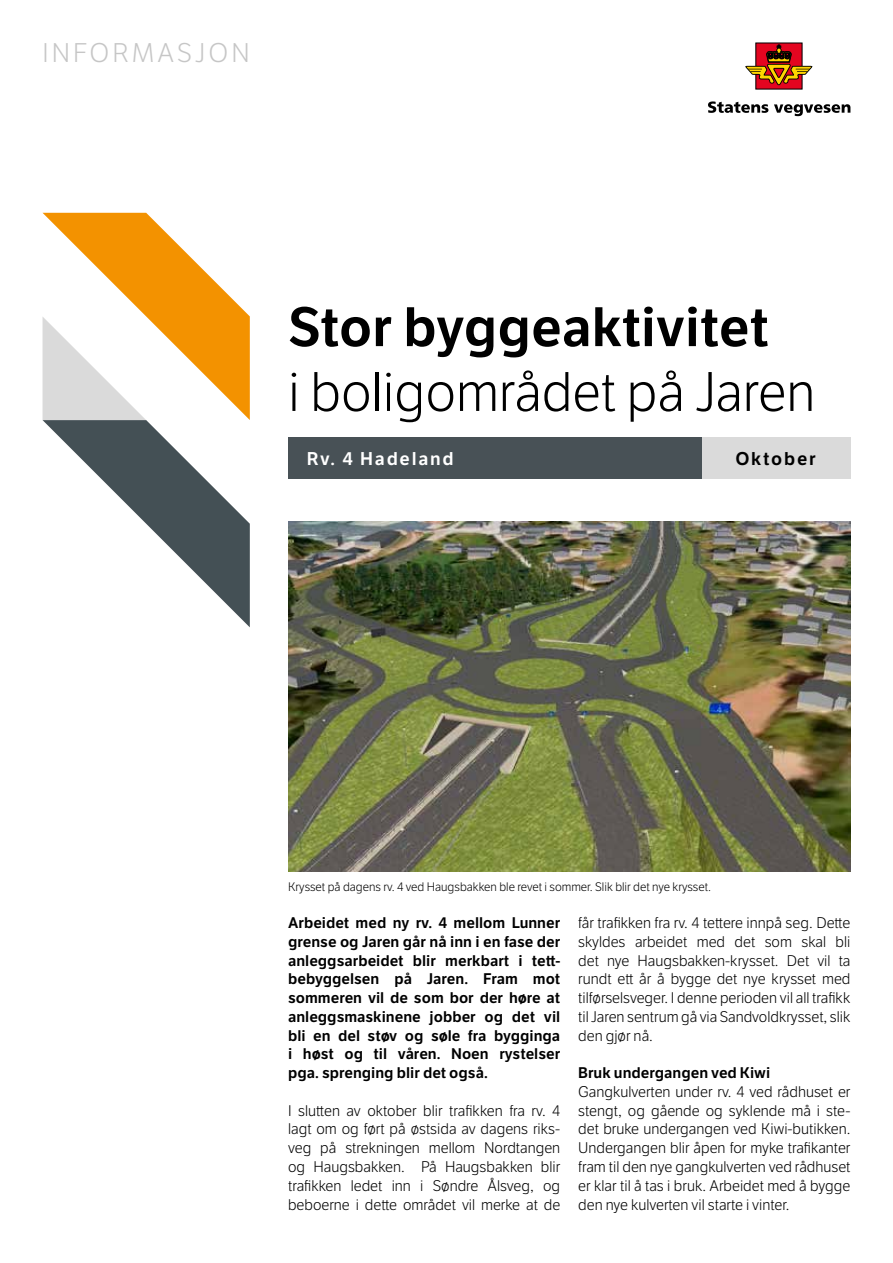
<style>
.page{position:relative;width:893px;height:1263px;background:#fff}
.page>*{position:absolute;margin:0;border:0;box-sizing:border-box;transform-origin:0 0}
.Heading{font:300 54px/64.8px "LFT Etica";color:#000}
.t1{font:300 26.25px "LFT Etica";letter-spacing:.12em;color:#c6c6c6}
.Paragraph_Style_3{font:600 18px "LFT Etica";letter-spacing:.1em;color:#fff}
.Paragraph_Style_3-2{font:600 18px "LFT Etica";letter-spacing:.1em;color:#000}
.Brødtekst{font:300 15px/18.8px "LFT Etica";color:#000;text-align:justify}
.Brødtekst-2{font:600 15px/18.8px "LFT Etica";color:#000;text-align:justify}
.Brødtekst_overskrift{font:600 15px "LFT Etica";color:#000}
.Bildetekst{font:300 12px "LFT Etica";color:#000}
.s1{font-weight:600}
</style>
<div class="page">
<svg style="left:708px;top:101px;width:60px;height:12px"></svg>
<svg style="left:774px;top:104px;width:76px;height:12px"></svg>
<div style="left:755px;top:43px;width:47px;height:47px;background:linear-gradient(to right,#e40520,#e40520)"></div>
<svg style="left:745px;top:44px;width:68px;height:42px"></svg>
<svg style="left:43px;top:213px;width:207px;height:414px"></svg>
<img style="left:288px;top:521px;width:562px;height:351px">
<div style="left:288px;top:438px;width:414px;height:41px;background:#485156"></div>
<div style="left:702px;top:438px;width:148px;height:41px;background:#dadada"></div>
<h2 class="t1" style="left:43px;top:38px;width:209px">INFORMASJON</h2>
<p class="Heading" style="left:288px;top:296px;width:529px"><span class="s1">Stor byggeaktivitet<br></span>i boligområdet på Jaren</p>
<h4 class="Paragraph_Style_3" style="left:307px;top:448px;width:148px">Rv. 4 Hadeland</h4>
<h4 class="Paragraph_Style_3-2" style="left:735px;top:447px;width:82px">Oktober</h4>
<p class="Bildetekst" style="left:288px;top:880px;width:425px">Krysset på dagens rv. 4 ved Haugsbakken ble revet i sommer. Slik blir det nye krysset.</p>
<p class="Brødtekst-2" style="left:288px;top:914px;width:274px">Arbeidet med ny rv. 4 mellom Lunner grense og Jaren går nå inn i en fase der anleggsarbeidet blir merkbart i tett&shy;bebyggelsen på Jaren. Fram mot sommeren vil de som bor der høre at anleggsmaskinene jobber og det vil bli en del støv og søle fra bygginga i høst og til våren. Noen rystelser pga. sprenging blir det også.</p>
<p class="Brødtekst" style="left:288px;top:1101px;width:274px">I slutten av oktober blir trafikken fra rv. 4 lagt om og ført på østsida av dagens riks&shy;veg på strekningen mellom Nordtangen og Haugsbakken. På Haugsbakken blir trafikken ledet inn i Søndre Ålsveg, og beboerne i dette området vil merke at de</p>
<p class="Brødtekst" style="left:578px;top:914px;width:274px">får trafikken fra rv. 4 tettere innpå seg. Dette skyldes arbeidet med det som skal bli det nye Haugsbakken-krysset. Det vil ta rundt ett år å bygge det nye krysset med tilførselsveger. I denne perioden vil all trafikk til Jaren sentrum gå via Sandvoldkrysset, slik den gjør nå.</p>
<h2 class="Brødtekst_overskrift" style="left:578px;top:1064px;width:193px">Bruk undergangen ved Kiwi</h2>
<p class="Brødtekst" style="left:578px;top:1083px;width:274px">Gangkulverten under rv. 4 ved rådhuset er stengt, og gående og syklende må i ste&shy;det bruke undergangen ved Kiwi-butikken.<br>Undergangen blir åpen for myke trafikanter fram til den nye gangkulverten ved rådhuset er klar til å tas i bruk. Arbeidet med å bygge den nye kulverten vil starte i vinter.</p>
</div>
